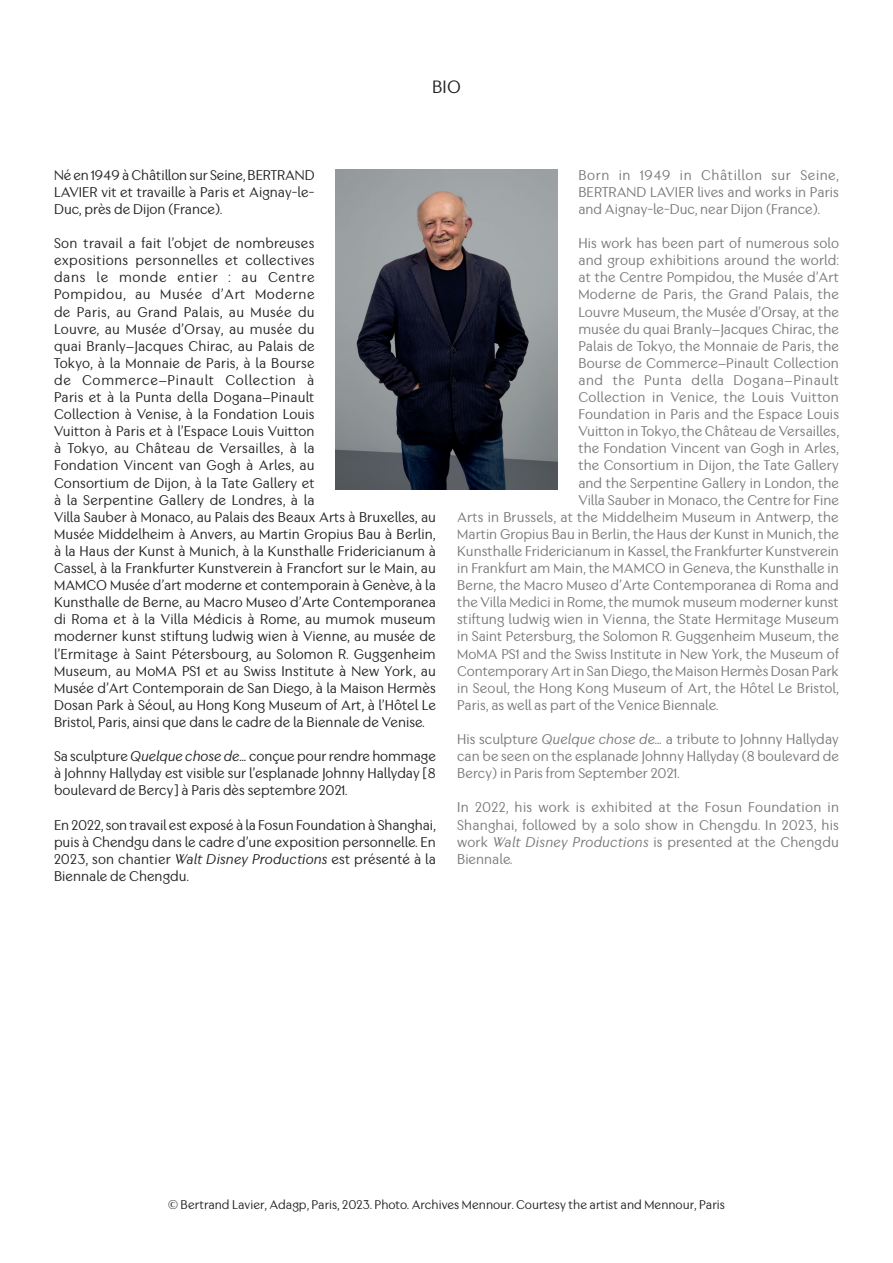
<style>
.page{position:relative;width:893px;height:1263px;background:#fff}
.page>*{position:absolute;margin:0;border:0;box-sizing:border-box;transform-origin:0 0}
.t1{font:18px "Mennour Text";color:#231f20}
.t2{font:14.25px/17.1px "Mennour Text";letter-spacing:.005em;color:#231f20;text-align:justify}
.t3{font:14.25px/17.1px "Mennour Text";color:#76787b;text-align:justify}
.t4{font:14.25px "Mennour Text";letter-spacing:.02em;color:#76787b}
.t5{font:14.25px "Mennour Text";letter-spacing:.04em;color:#76787b}
.t6{font:12.75px "Mennour Text";color:#231f20}
.s1{font-style:italic}
</style>
<div class="page">
<img style="left:336px;top:169px;width:221px;height:320px">
<p class="t1" style="left:432px;top:75px;width:30px">BIO</p>
<p class="t2" style="left:54px;top:166px;width:262px">Né en 1949 à Châtillon sur Seine, BERTRAND LAVIER vit et travaille àParis et Aignay-le-Duc, près de Dijon (France).</p>
<p class="t2" style="left:54px;top:234px;width:383px;text-align:left">Son travail a fait l’objet de nombreuses<br>expositions personnelles et collectives<br>dans le monde entier : au Centre<br>Pompidou, au Musée d’Art Moderne<br>de Paris, au Grand Palais, au Musée du<br>Louvre, au Musée d’Orsay, au musée du<br>quai Branly–Jacques Chirac, au Palais de<br>Tokyo, à la Monnaie de Paris, à la Bourse<br>de Commerce–Pinault Collection à<br>Paris et à la Punta della Dogana–Pinault<br>Collection à Venise, à la Fondation Louis<br>Vuitton à Paris et à l’Espace Louis Vuitton<br>à Tokyo, au Château de Versailles, à la<br>Fondation Vincent van Gogh à Arles, au<br>Consortium de Dijon, à la Tate Gallery et<br>à la Serpentine Gallery de Londres, à la<br>Villa Sauber à Monaco, au Palais des Beaux Arts à Bruxelles, au Musée Middelheim à Anvers, au Martin Gropius Bau à Berlin, à la Haus der Kunst à Munich, à la Kunsthalle Fridericianum à Cassel, à la Frankfurter Kunstverein à Francfort sur le Main, au MAMCO Musée d’art moderne et contemporain à Genève, à la Kunsthalle de Berne, au Macro Museo d’Arte Contemporanea di Roma et à la Villa Médicis à Rome, au mumok museum moderner kunst stiftung ludwig wien à Vienne, au musée de l’Ermitage à Saint Pétersbourg, au Solomon R. Guggenheim Museum, au MoMA PS1 et au Swiss Institute à New York, au Musée d’Art Contemporain de San Diego, à la Maison Hermès Dosan Park à Séoul, au Hong Kong Museum of Art, à l’Hôtel Le Bristol, Paris, ainsi que dans le cadre de la Biennale de Venise.</p>
<p class="t2" style="left:54px;top:747px;width:383px">Sa sculpture <span class="s1">Quelque chose de…</span> conçue pour rendre hommage à Johnny Hallyday est visible sur l’esplanade Johnny Hallyday [8 boulevard de Bercy] à Paris dès septembre 2021.</p>
<p class="t2" style="left:54px;top:816px;width:383px">En 2022, son travail est exposé à la Fosun Foundation à Shanghai, puis à Chendgu dans le cadre d’une exposition personnelle. En 2023, son chantier <span class="s1">Walt Disney Productions</span> est présenté à la Biennale de Chengdu.</p>
<p class="t3" style="left:578px;top:166px;width:262px">Born in 1949 in Châtillon sur Seine, BERTRAND LAVIER lives and works in Paris and Aignay-le-Duc, near Dijon (France).</p>
<p class="t3" style="left:578px;top:234px;width:262px">His work has been part of numerous solo</p>
<p class="t3" style="left:578px;top:251px;width:262px">and group exhibitions around the world:</p>
<p class="t3" style="left:578px;top:269px;width:262px">at the Centre Pompidou, the Musée d’Art</p>
<p class="t3" style="left:578px;top:286px;width:262px">Moderne de Paris, the Grand Palais, the</p>
<p class="t3" style="left:578px;top:303px;width:262px">Louvre Museum, the Musée d’Orsay, at the</p>
<p class="t3" style="left:578px;top:320px;width:262px">musée du quai Branly–Jacques Chirac, the</p>
<p class="t3" style="left:578px;top:337px;width:262px">Palais de Tokyo, the Monnaie de Paris, the</p>
<p class="t3" style="left:578px;top:354px;width:262px">Bourse de Commerce–Pinault Collection</p>
<p class="t5" style="left:578px;top:370px;width:262px">and the Punta della Dogana–Pinault</p>
<p class="t4" style="left:578px;top:387px;width:262px">Collection in Venice, the Louis Vuitton</p>
<p class="t3" style="left:578px;top:405px;width:262px">Foundation in Paris and the Espace Louis</p>
<p class="t3" style="left:578px;top:422px;width:262px">Vuitton in Tokyo, the Château de Versailles,</p>
<p class="t3" style="left:578px;top:440px;width:262px">the Fondation Vincent van Gogh in Arles,</p>
<p class="t3" style="left:578px;top:457px;width:262px">the Consortium in Dijon, the Tate Gallery</p>
<p class="t3" style="left:578px;top:474px;width:262px">and the Serpentine Gallery in London, the</p>
<p class="t3" style="left:578px;top:491px;width:262px">Villa Sauber in Monaco, the Centre for Fine</p>
<p class="t3" style="left:457px;top:508px;width:383px">Arts in Brussels, at the Middelheim Museum in Antwerp, the</p>
<p class="t3" style="left:457px;top:525px;width:383px">Martin Gropius Bau in Berlin, the Haus der Kunst in Munich, the</p>
<p class="t3" style="left:457px;top:542px;width:383px">Kunsthalle Fridericianum in Kassel, the Frankfurter Kunstverein</p>
<p class="t3" style="left:457px;top:559px;width:383px">in Frankfurt am Main, the MAMCO in Geneva, the Kunsthalle in</p>
<p class="t3" style="left:457px;top:576px;width:383px">Berne, the Macro Museo d’Arte Contemporanea di Roma and</p>
<p class="t3" style="left:457px;top:593px;width:383px">the Villa Medici in Rome, the mumok museum moderner kunst</p>
<p class="t3" style="left:457px;top:611px;width:383px">stiftung ludwig wien in Vienna, the State Hermitage Museum</p>
<p class="t3" style="left:457px;top:628px;width:383px">in Saint Petersburg, the Solomon R. Guggenheim Museum, the</p>
<p class="t3" style="left:457px;top:645px;width:383px">MoMA PS1 and the Swiss Institute in New York, the Museum of</p>
<p class="t3" style="left:457px;top:662px;width:383px">Contemporary Art in San Diego, the Maison Hermès Dosan Park</p>
<p class="t3" style="left:457px;top:679px;width:383px">in Seoul, the Hong Kong Museum of Art, the Hôtel Le Bristol,</p>
<p class="t3" style="left:457px;top:696px;width:263px">Paris, as well as part of the Venice Biennale.</p>
<p class="t3" style="left:457px;top:730px;width:383px">His sculpture <span class="s1">Quelque chose de…</span> a tribute to Johnny Hallyday can be seen on the esplanade Johnny Hallyday (8 boulevard de Bercy) in Paris from September 2021.</p>
<p class="t3" style="left:457px;top:799px;width:384px">In 2022, his work is exhibited at the Fosun Foundation in Shanghai, followed by a solo show in Chengdu. In 2023, his work <span class="s1">Walt Disney Productions</span> is presented at the Chengdu Biennale.</p>
<p class="t6" style="left:168px;top:1196px;width:558px">© Bertrand Lavier, Adagp, Paris, 2023. Photo. Archives Mennour. Courtesy the artist and Mennour, Paris</p>
</div>
